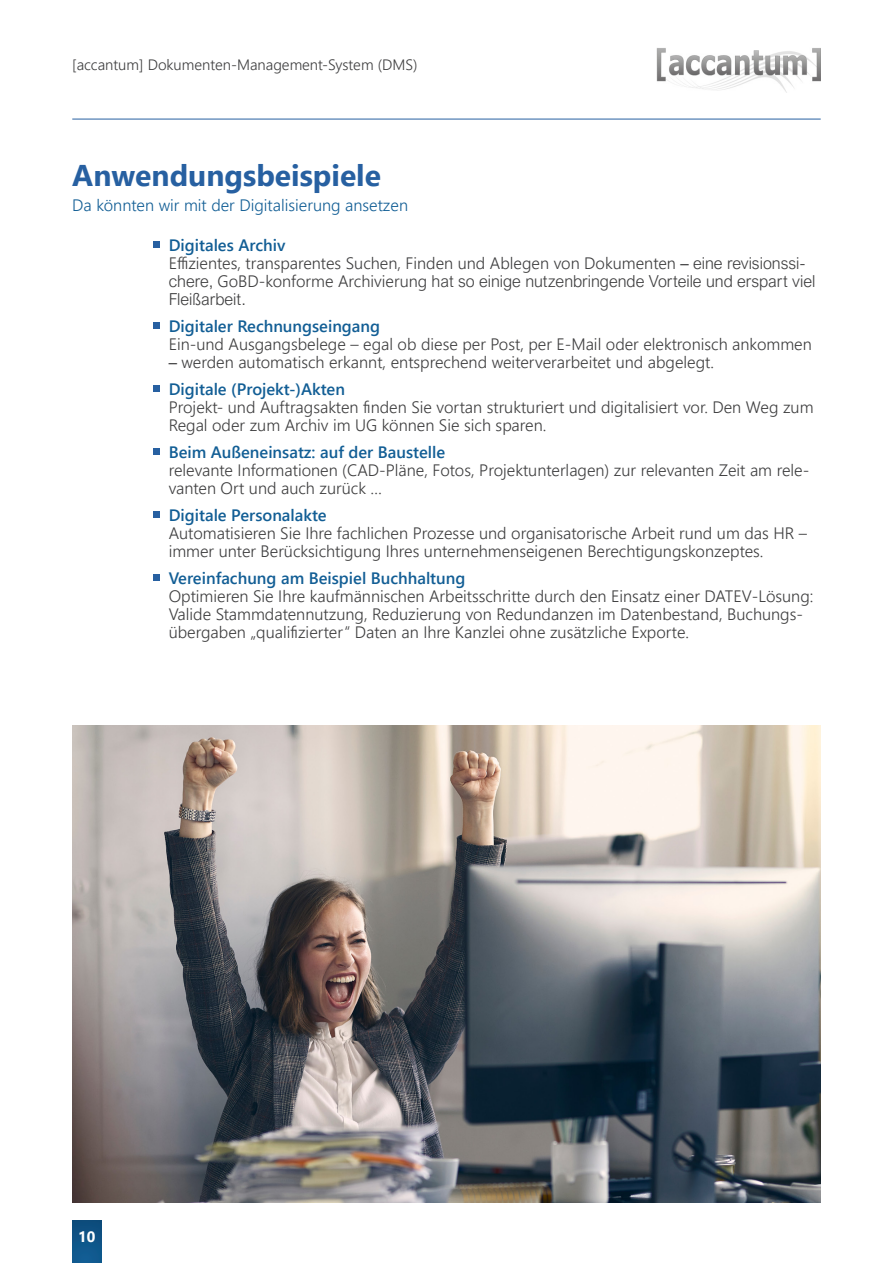
<style>
.page{position:relative;width:893px;height:1263px;background:#fff}
.page>*{position:absolute;margin:0;border:0;box-sizing:border-box;transform-origin:0 0}
.t1{font:700 30px "Segoe UI";color:#2760a1}
.t2{font:300 16.5px/18px "Segoe UI";color:#3e3e3f}
.t3{font:600 16.5px "Segoe UI";color:#125e95}
.t4{font:300 16.5px/18px "Arial Nova";color:#3e3e3f}
.t5{font:300 16.5px "Segoe UI";color:#125e95}
.t6{font:300 15px "Segoe UI";color:#3e3e3f}
.t7{font:700 15px "Segoe UI";color:#fff}
.s1{font-weight:600;color:#125e95}
.s2{font-family:"Arial Nova";font-weight:400}
.s3{font-family:"Arial Nova"}
.s4{font-family:"Segoe UI"}
</style>
<div class="page">
<hr style="left:72px;top:119px;width:749px;height:1px;background:#2760a1">
<div style="left:153px;top:241px;width:7px;height:7px;background:#2760a1"></div>
<div style="left:153px;top:322px;width:7px;height:7px;background:#2760a1"></div>
<div style="left:153px;top:385px;width:7px;height:7px;background:#2760a1"></div>
<div style="left:153px;top:448px;width:7px;height:7px;background:#2760a1"></div>
<div style="left:153px;top:511px;width:7px;height:7px;background:#2760a1"></div>
<div style="left:153px;top:574px;width:7px;height:7px;background:#2760a1"></div>
<div style="left:72px;top:1220px;width:29px;height:43px;background:linear-gradient(to bottom,#0c4b7b,#115e95)"></div>
<img style="left:657px;top:48px;width:164px;height:44px">
<img style="left:72px;top:725px;width:749px;height:477px">
<p class="t6" style="left:72px;top:51px;width:347px">[accantum] Dokumenten-Management-System (DMS)</p>
<h1 class="t1" style="left:72px;top:147px;width:310px">Anwendungsbeispiele</h1>
<p class="t5" style="left:72px;top:190px;width:337px">Da könnten wir mit der Digitalisierung ansetzen</p>
<p class="t2" style="left:169px;top:234px;width:638px"><span class="s1">Digitales Archiv<br></span>Effizientes, transparentes Suchen, Finden und Ablegen von Dokumenten <span class="s2">–</span> <span class="s3">eine revisionssi-</span></p>
<p class="t4" style="left:169px;top:272px;width:648px">chere, <span class="s4">GoBD-konforme Archivierung</span> hat so einige nutzenbringende Vorteile und erspart viel<br>Fleißarbeit.</p>
<p class="t3" style="left:169px;top:310px;width:213px">Digitaler Rechnungseingang</p>
<p class="t2" style="left:169px;top:333px;width:645px">Ein-und Ausgangsbelege – egal ob diese per Post, per E-Mail oder elektronisch ankommen</p>
<p class="t2" style="left:169px;top:347px;width:547px;line-height:27px"><span class="s2">–</span> werden automatisch erkannt, entsprechend weiterverarbeitet und abgelegt.<br><span class="s1">Digitale (Projekt-)Akten</span></p>
<p class="t2" style="left:169px;top:396px;width:646px">Projekt- und Auftragsakten finden Sie vortan strukturiert und digitalisiert vor. Den Weg zum<br>Regal oder zum Archiv im UG können Sie sich sparen.</p>
<p class="t3" style="left:169px;top:436px;width:278px">Beim Außeneinsatz: auf der Baustelle</p>
<p class="t2" style="left:169px;top:459px;width:642px">relevante Informationen (CAD-Pläne, Fotos, Projektunterlagen) zur relevanten Zeit am rele&shy;vanten Ort und auch zurück …</p>
<p class="t3" style="left:169px;top:499px;width:159px">Digitale Personalakte</p>
<p class="t2" style="left:169px;top:522px;width:640px">Automatisieren Sie Ihre fachlichen Prozesse und organisatorische Arbeit rund um das HR – immer unter Berücksichtigung Ihres unternehmenseigenen Berechtigungskonzeptes.</p>
<p class="t3" style="left:169px;top:562px;width:298px">Vereinfachung am Beispiel Buchhaltung</p>
<p class="t2" style="left:169px;top:585px;width:646px">Optimieren Sie Ihre kaufmännischen Arbeitsschritte durch den Einsatz einer DATEV-Lösung:<br>Valide Stammdatennutzung, Reduzierung von Redundanzen im Datenbestand, Buchungs&shy;übergaben „qualifizierter“ Daten an Ihre Kanzlei ohne zusätzliche Exporte.</p>
<p class="t7" style="left:78px;top:1223px;width:19px">10</p>
</div>
